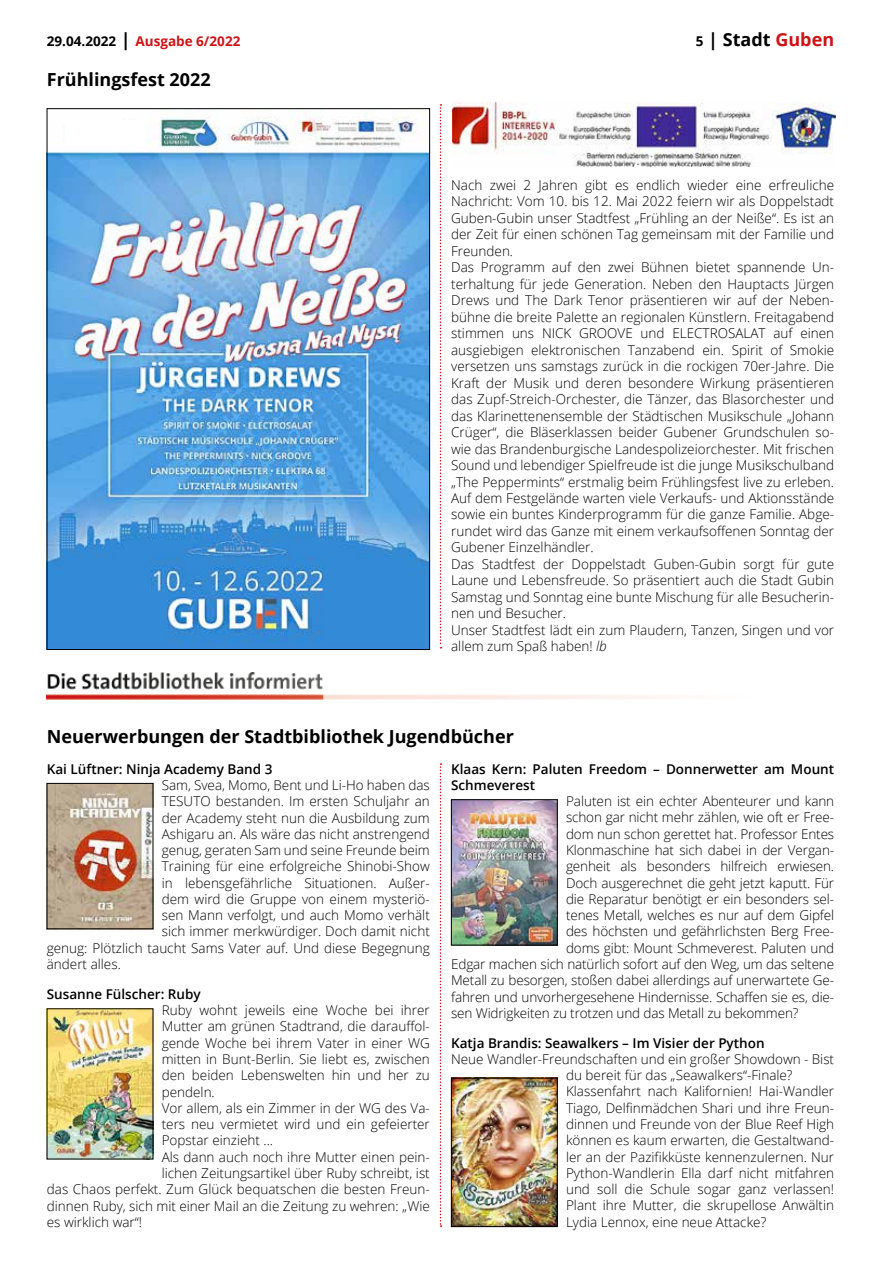
<style>
.page{position:relative;width:881px;height:1263px;background:#fff}
.page>*{position:absolute;margin:0;border:0;box-sizing:border-box;transform-origin:0 0}
.t1{font:700 18px "Open Sans";color:#000}
.t2{font:300 13.5px/16.5px "Open Sans";color:#000}
.t3{font:600 13.5px/16.4px "Open Sans";color:#000}
.t4{font:700 13.5px "Open Sans";color:#cd1316}
.s1{color:#000}
.s2{font-size:18px;color:#000}
.s3{font-size:13.5px}
.s4{color:#cd1316}
.s5{font-style:italic}
</style>
<div class="page">
<svg style="left:439px;top:104px;width:2px;height:544px"></svg>
<img style="left:452px;top:103px;width:383px;height:64px">
<img style="left:49px;top:110px;width:378px;height:538px">
<div style="left:65px;top:120px;width:81px;height:25px;background:#fff"></div>
<img style="left:47px;top:673px;width:625px;height:27px">
<img style="left:49px;top:785px;width:102px;height:142px">
<div style="left:47px;top:783px;width:106px;height:146px;border:1px solid #000"></div>
<img style="left:49px;top:1010px;width:102px;height:147px">
<img style="left:453px;top:801px;width:102px;height:142px">
<div style="left:451px;top:799px;width:106px;height:146px;border:1px solid #000"></div>
<img style="left:453px;top:1080px;width:102px;height:145px">
<div style="left:451px;top:1078px;width:106px;height:149px;border:1px solid #000"></div>
<svg style="left:439px;top:763px;width:2px;height:464px"></svg>
<p class="t4" style="left:47px;top:32px;width:195px"><span class="s1">29.04.2022</span> <span class="s2">|</span> Ausgabe 6/2022</p>
<h1 class="t1" style="left:695px;top:27px;width:140px"><span class="s3">5</span> | Stadt <span class="s4">Guben</span></h1>
<h1 class="t1" style="left:47px;top:67px;width:165px">Frühlingsfest 2022</h1>
<p class="t2" style="left:451px;top:176px;width:384px">Nach zwei 2 Jahren gibt es endlich wieder eine erfreuliche Nachricht: Vom 10. bis 12. Mai 2022 feiern wir als Doppelstadt Guben-Gubin unser Stadtfest „Frühling an der Neiße“. Es ist an der Zeit für einen schönen Tag gemeinsam mit der Familie und Freunden.<br>Das Programm auf den zwei Bühnen bietet spannende Un&shy;terhaltung für jede Generation. Neben den Hauptacts Jürgen Drews und The Dark Tenor präsentieren wir auf der Neben&shy;bühne die breite Palette an regionalen Künstlern. Freitagabend stimmen uns NICK GROOVE und ELECTROSALAT auf einen ausgiebigen elektronischen Tanzabend ein. Spirit of Smokie versetzen uns samstags zurück in die rockigen 70er-Jahre. Die Kraft der Musik und deren besondere Wirkung präsentieren das Zupf-Streich-Orchester, die Tänzer, das Blasorchester und das Klarinettenensemble der Städtischen Musikschule „Johann Crüger“, die Bläserklassen beider Gubener Grundschulen so&shy;wie das Brandenburgische Landespolizeiorchester. Mit frischen Sound und lebendiger Spielfreude ist die junge Musikschulband „The Peppermints“ erstmalig beim Frühlingsfest live zu erleben.<br>Auf dem Festgelände warten viele Verkaufs- und Aktionsstände sowie ein buntes Kinderprogramm für die ganze Familie. Abge&shy;rundet wird das Ganze mit einem verkaufsoffenen Sonntag der Gubener Einzelhändler.<br>Das Stadtfest der Doppelstadt Guben-Gubin sorgt für gute Laune und Lebensfreude. So präsentiert auch die Stadt Gubin Samstag und Sonntag eine bunte Mischung für alle Besucherin&shy;nen und Besucher.<br>Unser Stadtfest lädt ein zum Plaudern, Tanzen, Singen und vor allem zum Spaß haben! <span class="s5">lb</span></p>
<h1 class="t1" style="left:47px;top:724px;width:468px">Neuerwerbungen der Stadtbibliothek Jugendbücher</h1>
<p class="t3" style="left:47px;top:760px;width:227px">Kai Lüftner: Ninja Academy Band 3</p>
<p class="t2" style="left:162px;top:776px;width:269px">Sam, Svea, Momo, Bent und Li-Ho haben das</p>
<p class="t2" style="left:162px;top:793px;width:269px">TESUTO bestanden. Im ersten Schuljahr an</p>
<p class="t2" style="left:162px;top:809px;width:269px">der Academy steht nun die Ausbildung zum</p>
<p class="t2" style="left:162px;top:825px;width:269px">Ashigaru an. Als wäre das nicht anstrengend</p>
<p class="t2" style="left:162px;top:841px;width:269px">genug, geraten Sam und seine Freunde beim</p>
<p class="t2" style="left:162px;top:858px;width:269px">Training für eine erfolgreiche Shinobi-Show</p>
<p class="t2" style="left:162px;top:874px;width:269px">in lebensgefährliche Situationen. Außer-</p>
<p class="t2" style="left:162px;top:890px;width:269px">dem wird die Gruppe von einem mysteriö-</p>
<p class="t2" style="left:162px;top:907px;width:269px">sen Mann verfolgt, und auch Momo verhält</p>
<p class="t2" style="left:162px;top:923px;width:269px">sich immer merkwürdiger. Doch damit nicht</p>
<p class="t2" style="left:47px;top:939px;width:384px">genug: Plötzlich taucht Sams Vater auf. Und diese Begegnung</p>
<p class="t2" style="left:47px;top:955px;width:76px">ändert alles.</p>
<p class="t3" style="left:47px;top:985px;width:155px">Susanne Fülscher: Ruby</p>
<p class="t2" style="left:162px;top:1001px;width:269px">Ruby wohnt jeweils eine Woche bei ihrer</p>
<p class="t2" style="left:162px;top:1018px;width:269px">Mutter am grünen Stadtrand, die darauffol-</p>
<p class="t2" style="left:162px;top:1034px;width:269px">gende Woche bei ihrem Vater in einer WG</p>
<p class="t2" style="left:162px;top:1050px;width:269px">mitten in Bunt-Berlin. Sie liebt es, zwischen</p>
<p class="t2" style="left:162px;top:1067px;width:269px">den beiden Lebenswelten hin und her zu</p>
<p class="t2" style="left:162px;top:1083px;width:55px">pendeln.</p>
<p class="t2" style="left:162px;top:1099px;width:269px">Vor allem, als ein Zimmer in der WG des Va-</p>
<p class="t2" style="left:162px;top:1115px;width:269px">ters neu vermietet wird und ein gefeierter</p>
<p class="t2" style="left:162px;top:1132px;width:113px">Popstar einzieht ...</p>
<p class="t2" style="left:162px;top:1148px;width:269px">Als dann auch noch ihre Mutter einen pein-</p>
<p class="t2" style="left:162px;top:1164px;width:269px">lichen Zeitungsartikel über Ruby schreibt, ist</p>
<p class="t2" style="left:47px;top:1181px;width:384px">das Chaos perfekt. Zum Glück bequatschen die besten Freun-</p>
<p class="t2" style="left:47px;top:1197px;width:384px">dinnen Ruby, sich mit einer Mail an die Zeitung zu wehren: „Wie</p>
<p class="t2" style="left:47px;top:1213px;width:97px">es wirklich war“!</p>
<p class="t3" style="left:451px;top:760px;width:384px">Klaas Kern: Paluten Freedom – Donnerwetter am Mount<br>Schmeverest</p>
<p class="t2" style="left:566px;top:793px;width:269px">Paluten ist ein echter Abenteurer und kann</p>
<p class="t2" style="left:566px;top:809px;width:269px">schon gar nicht mehr zählen, wie oft er Free-</p>
<p class="t2" style="left:566px;top:825px;width:269px">dom nun schon gerettet hat. Professor Entes</p>
<p class="t2" style="left:566px;top:841px;width:269px">Klonmaschine hat sich dabei in der Vergan-</p>
<p class="t2" style="left:566px;top:858px;width:269px">genheit als besonders hilfreich erwiesen.</p>
<p class="t2" style="left:566px;top:874px;width:269px">Doch ausgerechnet die geht jetzt kaputt. Für</p>
<p class="t2" style="left:566px;top:890px;width:269px">die Reparatur benötigt er ein besonders sel-</p>
<p class="t2" style="left:566px;top:907px;width:269px">tenes Metall, welches es nur auf dem Gipfel</p>
<p class="t2" style="left:566px;top:923px;width:269px">des höchsten und gefährlichsten Berg Free-</p>
<p class="t2" style="left:566px;top:939px;width:269px">doms gibt: Mount Schmeverest. Paluten und</p>
<p class="t2" style="left:451px;top:955px;width:384px">Edgar machen sich natürlich sofort auf den Weg, um das seltene</p>
<p class="t2" style="left:451px;top:972px;width:384px">Metall zu besorgen, stoßen dabei allerdings auf unerwartete Ge-</p>
<p class="t2" style="left:451px;top:988px;width:384px">fahren und unvorhergesehene Hindernisse. Schaffen sie es, die-</p>
<p class="t2" style="left:451px;top:1004px;width:349px">sen Widrigkeiten zu trotzen und das Metall zu bekommen?</p>
<p class="t3" style="left:451px;top:1034px;width:315px">Katja Brandis: Seawalkers – Im Visier der Python</p>
<p class="t2" style="left:566px;top:1050px;width:269px;text-indent:-115px">Neue Wandler-Freundschaften und ein großer Showdown - Bist du bereit für das „Seawalkers“-Finale?<br>Klassenfahrt nach Kalifornien! Hai-Wandler Tiago, Delfinmädchen Shari und ihre Freun&shy;dinnen und Freunde von der Blue Reef High können es kaum erwarten, die Gestaltwand&shy;ler an der Pazifikküste kennenzulernen. Nur Python-Wandlerin Ella darf nicht mitfahren und soll die Schule sogar ganz verlassen!<br>Plant ihre Mutter, die skrupellose Anwältin Lydia Lennox, eine neue Attacke?</p>
</div>
